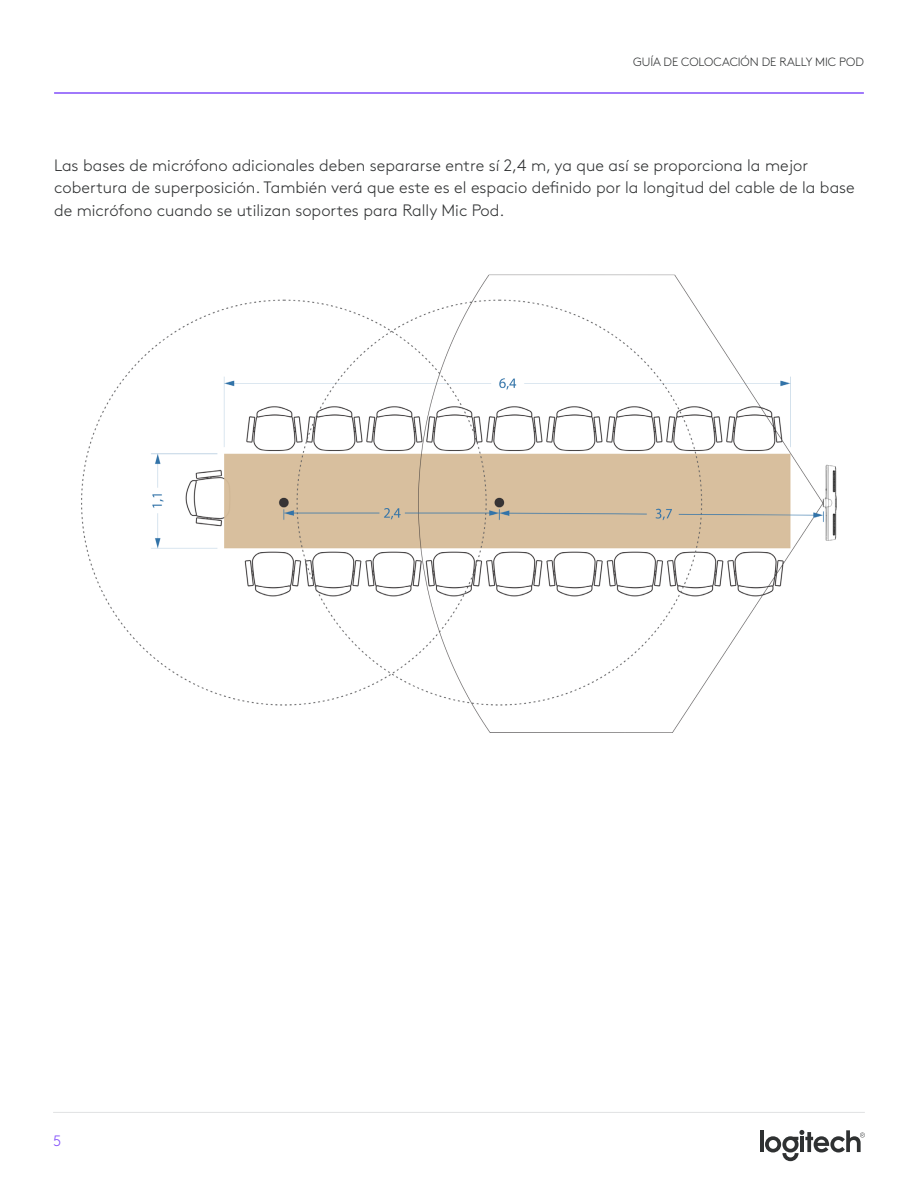
<style>
.page{position:relative;width:918px;height:1188px;background:#fff}
.page>*{position:absolute;margin:0;border:0;box-sizing:border-box;transform-origin:0 0}
.Body{font:300 16.5px/22.5px "Brown Pro";color:#2f3132}
.t1{font:300 15px "Brown Pro";color:#814efa}
.t2{font:300 12px "Brown Pro";letter-spacing:-.005em;color:#2f3132}
</style>
<div class="page">
<hr style="left:760px;top:1130px;width:4px;height:22px;background:#2f3132">
<svg style="left:765px;top:1130px;width:100px;height:31px"></svg>
<hr style="left:800px;top:1137px;width:4px;height:15px;background:#2f3132">
<hr style="left:53px;top:1112px;width:812px;height:1px;background:#e1e2e3">
<hr style="left:54px;top:92px;width:810px;height:2px;background:#814efa">
<img style="left:82px;top:274px;width:754px;height:458px">
<h6 class="t2" style="left:633px;top:53px;width:232px">GUÍA DE COLOCACIÓN DE RALLY MIC POD</h6>
<p class="Body" style="left:54px;top:153px;width:802px">Las bases de micrófono adicionales deben separarse entre sí 2,4 m, ya que así se proporciona la mejor cobertura de superposición. También verá que este es el espacio definido por la longitud del cable de la base de micrófono cuando se utilizan soportes para Rally Mic Pod.</p>
<p class="t1" style="left:53px;top:1130px;width:10px">5</p>
</div>
